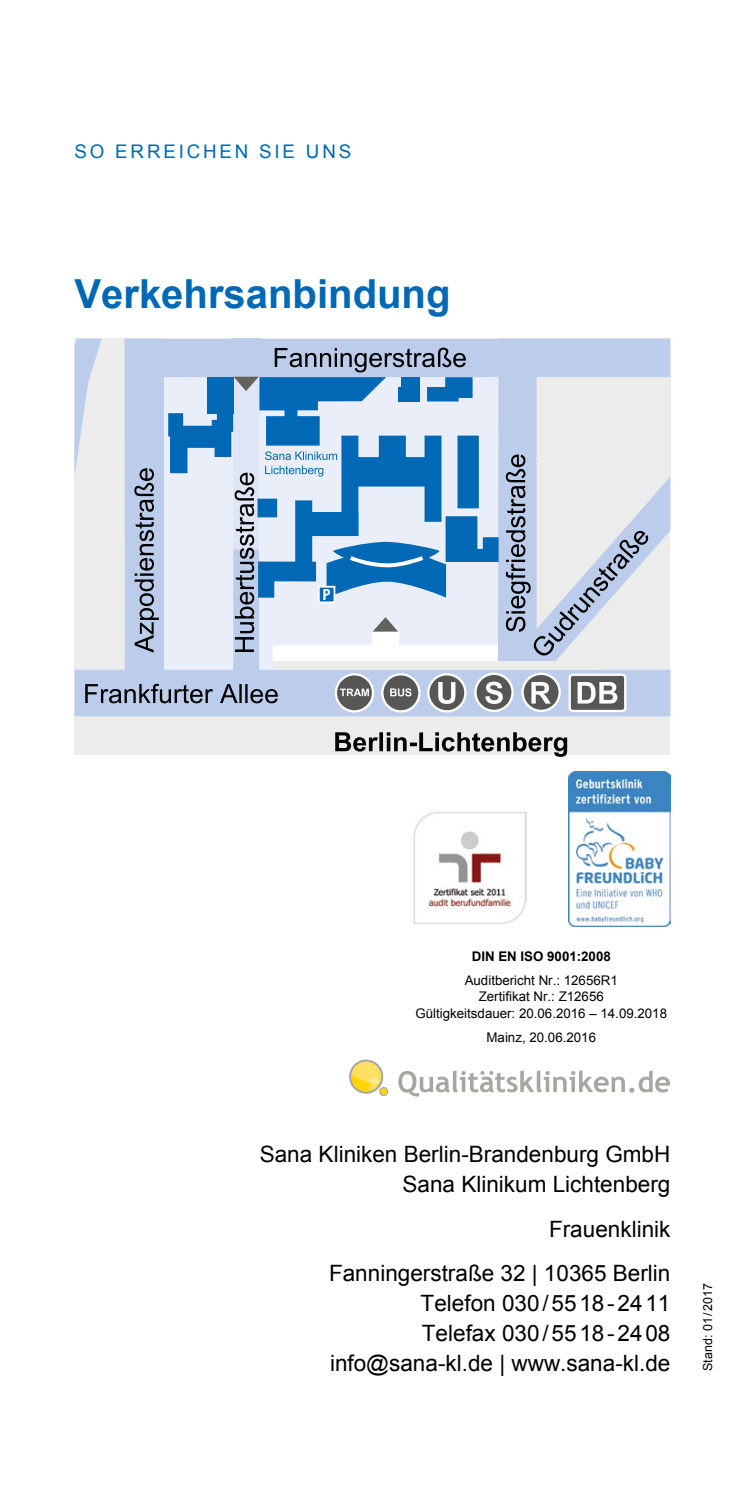
<style>
.page{position:relative;width:745px;height:1489px;background:#fff}
.page>*{position:absolute;margin:0;border:0;box-sizing:border-box;transform-origin:0 0}
.Überschrift_1__Kateg{font:700 40px "Arial";color:#0068b4}
.Adresse_Rückseite{font:22.5px/30px "Arial";color:#000}
.Rückseite_Klinik{font:22.5px/30px "Arial";color:#000;text-align:right}
.Rückseite_Adresse{font:22.5px "Arial";color:#000}
.t1{font:18.75px "Arial";letter-spacing:.15em;color:#0068b4}
.t2{font:700 16px "Officina San ITC";color:#fff}
.Rückseite_Adresse-2{font:13.25px "Arial";color:#000}
.Rückseite_Adresse-3{font:700 13.25px "Arial";color:#000}
.t3{font:12.5px "Arial";color:#000}
</style>
<div class="page">
<div style="left:74px;top:338px;width:596px;height:417px;background:#ececec"></div>
<svg style="left:74px;top:338px;width:596px;height:378px;fill:#bccdeb"></svg>
<svg style="left:335px;top:732px;width:231px;height:24px"></svg>
<svg style="left:428px;top:674px;width:37px;height:37px"></svg>
<div style="left:427px;top:673px;width:39px;height:39px;border:2px solid #fff;border-radius:50%"></div>
<svg style="left:475px;top:673px;width:37px;height:37px"></svg>
<div style="left:474px;top:672px;width:39px;height:40px;border:2px solid #fff;border-radius:50%"></div>
<svg style="left:438px;top:682px;width:17px;height:22px"></svg>
<svg style="left:522px;top:673px;width:37px;height:37px"></svg>
<div style="left:521px;top:672px;width:39px;height:40px;border:2px solid #fff;border-radius:50%"></div>
<svg style="left:531px;top:682px;width:19px;height:21px"></svg>
<svg style="left:485px;top:681px;width:17px;height:23px"></svg>
<div style="left:569px;top:674px;width:56px;height:37px;background:#565655;border-radius:3px"></div>
<div style="left:568px;top:673px;width:58px;height:39px;border:2px solid #fff;border-radius:3px"></div>
<svg style="left:577px;top:682px;width:40px;height:21px"></svg>
<div style="left:382px;top:674px;width:37px;height:37px;background:#565655;border-radius:50%"></div>
<div style="left:381px;top:673px;width:39px;height:39px;border:2px solid #fff;border-radius:50%"></div>
<svg style="left:390px;top:688px;width:21px;height:8px"></svg>
<svg style="left:335px;top:674px;width:38px;height:37px"></svg>
<div style="left:334px;top:673px;width:40px;height:39px;border:2px solid #fff;border-radius:50%"></div>
<svg style="left:340px;top:688px;width:28px;height:8px"></svg>
<img style="left:413px;top:811px;width:113px;height:113px">
<div style="left:350px;top:1061px;width:31px;height:31px;background:#ffe062;border-radius:50%"></div>
<svg style="left:350px;top:1075px;width:29px;height:17px"></svg>
<div style="left:349px;top:1059px;width:34px;height:34px;border:2px solid #a7a7a2;border-radius:50%"></div>
<svg style="left:380px;top:1087px;width:7px;height:7px"></svg>
<div style="left:379px;top:1086px;width:9px;height:9px;border:1px solid #a7a7a2;border-radius:50%"></div>
<svg style="left:398px;top:1070px;width:271px;height:26px"></svg>
<img style="left:568px;top:771px;width:101px;height:155px">
<svg style="left:160px;top:377px;width:113px;height:292px;fill:#e9eef9"></svg>
<hr style="left:231px;top:338px;width:30px;height:1px;background:#bccdeb">
<div style="left:273px;top:645px;width:225px;height:16px;background:#fff"></div>
<div style="left:273px;top:661px;width:322px;height:8px;background:#ececec"></div>
<svg style="left:85px;top:683px;width:192px;height:20px;background:#8591a6"></svg>
<svg style="left:134px;top:468px;width:25px;height:184px;background:#8d9ab1"></svg>
<svg style="left:505px;top:377px;width:165px;height:278px"></svg>
<svg style="left:168px;top:347px;width:330px;height:305px"></svg>
<p class="t1" style="left:74px;top:139px;width:278px">SO ERREICHEN SIE UNS</p>
<p class="Überschrift_1__Kateg" style="left:74px;top:267px;width:377px">Verkehrsanbindung</p>
<p class="t2" style="left:322px;top:585px;width:10px">P</p>
<p class="Rückseite_Adresse-3" style="left:471px;top:947px;width:140px">DIN EN ISO 9001:2008</p>
<p class="Rückseite_Adresse-2" style="left:464px;top:971px;width:155px">Auditbericht Nr.: 12656R1</p>
<p class="Rückseite_Adresse-2" style="left:478px;top:988px;width:126px">Zertifikat Nr.: Z12656</p>
<p class="Rückseite_Adresse-2" style="left:415px;top:1004px;width:253px">Gültigkeitsdauer: 20.06.2016 – 14.09.2018</p>
<p class="Rückseite_Adresse-2" style="left:486px;top:1028px;width:111px">Mainz, 20.06.2016</p>
<p class="Rückseite_Klinik" style="left:259px;top:1139px;width:412px">Sana Kliniken Berlin-Brandenburg GmbH<br>Sana Klinikum Lichtenberg</p>
<p class="Rückseite_Adresse" style="left:548px;top:1213px;width:123px">Frauenklinik</p>
<p class="Rückseite_Adresse" style="left:329px;top:1257px;width:343px">Fanningerstraße 32 | 10365 Berlin</p>
<p class="Adresse_Rückseite" style="left:420px;top:1287px;width:251px">Telefon 030/5518-2411<br>Telefax 030/5518-2408</p>
<p class="Adresse_Rückseite" style="left:330px;top:1347px;width:342px">info@sana-kl.de | www.sana-kl.de</p>
<p class="t3" style="left:699px;top:1370px;width:89px;rotate:-90deg">Stand: 01/2017</p>
</div>
